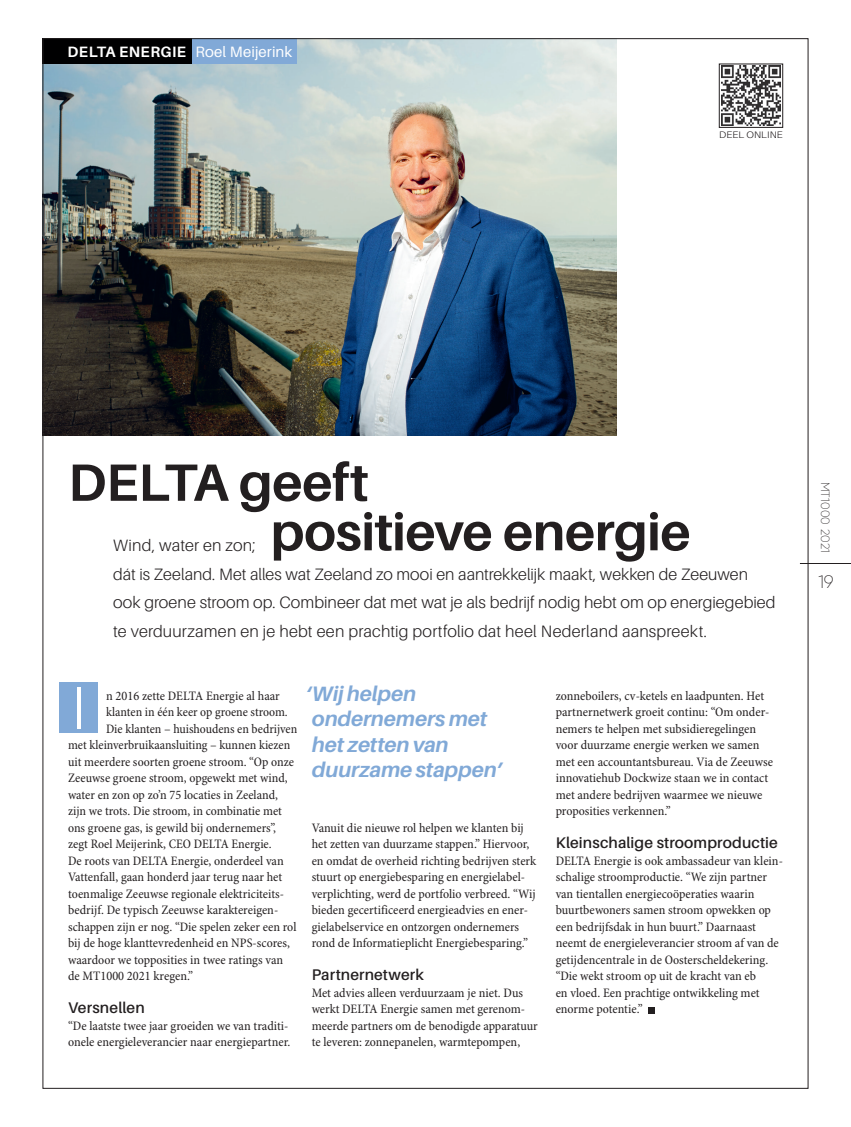
<style>
.page{position:relative;width:851px;height:1127px;background:#fff}
.page>*{position:absolute;margin:0;border:0;box-sizing:border-box;transform-origin:0 0}
.t1{font:300 60px "Aileron";color:#fff}
._1_1_KOP{font:700 52.5px "Aileron";letter-spacing:-.01em;color:#231f20}
.Streamer{font:italic 700 21px/25.5px "Aileron";letter-spacing:-.005em;color:#81a9d7}
.t2{font:200 18px "Gilroy";color:#231f20}
.Intro{font:300 16.5px "Aileron";letter-spacing:.005em;color:#231f20}
.Tussenkop{font:600 15.45px "Aileron";letter-spacing:.01em;color:#231f20}
.Diap_zwarte_balkje{font:15px "Aileron";letter-spacing:.005em;color:#fff}
.Plat{font:condensed 13.05px/16.5px "Minion Pro";color:#231f20}
.t3{font:200 12px "Gilroy";letter-spacing:.01em;color:#231f20}
.Bijschrift{font:300 9.45px "Aileron";letter-spacing:.01em;color:#231f20;scale:1.09 1}
.s1{font-weight:700}
</style>
<div class="page">
<hr style="left:799px;top:563px;width:51px;height:1px;background:#231f20">
<img style="left:45px;top:40px;width:571px;height:396px">
<div style="left:43px;top:38px;width:149px;height:26px;background:#000001"></div>
<div style="left:192px;top:38px;width:104px;height:26px;background:#81a9d7"></div>
<svg style="left:648px;top:1007px;width:6px;height:6px"></svg>
<div style="left:60px;top:683px;width:38px;height:50px;background:#81a9d7"></div>
<img style="left:721px;top:66px;width:59px;height:59px">
<div style="left:719px;top:64px;width:63px;height:64px;border:1px solid #231f20"></div>
<p class="Diap_zwarte_balkje" style="left:68px;top:43px;width:226px"><span class="s1">DELTA ENERGIE</span> Roel Meijerink</p>
<p class="Bijschrift" style="left:719px;top:130px;width:60px">DEEL ONLINE</p>
<p class="_1_1_KOP" style="left:68px;top:453px;width:302px">DELTA geeft</p>
<p class="Intro" style="left:113px;top:536px;width:144px">Wind, water en zon;</p>
<p class="_1_1_KOP" style="left:270px;top:503px;width:421px">positieve energie</p>
<p class="Intro" style="left:113px;top:565px;width:636px">dát is Zeeland. Met alles wat Zeeland zo mooi en aantrekkelijk maakt, wekken de Zeeuwen</p>
<p class="Intro" style="left:113px;top:593px;width:663px">ook groene stroom op. Combineer dat met wat je als bedrijf nodig hebt om op energiegebied</p>
<p class="Intro" style="left:113px;top:622px;width:595px">te verduurzamen en je hebt een prachtig portfolio dat heel Nederland aanspreekt.</p>
<h1 class="t1" style="left:71px;top:675px;width:16px">I</h1>
<p class="Streamer" style="left:306px;top:680px;width:198px">‘Wij helpen ondernemers met het zetten van duurzame stappen’</p>
<p class="Plat" style="left:106px;top:688px;width:175px">n 2016 zette DELTA Energie al haar</p>
<p class="Plat" style="left:106px;top:704px;width:183px">klanten in één keer op groene stroom.</p>
<p class="Plat" style="left:106px;top:721px;width:193px">Die klanten – huishoudens en bedrijven</p>
<p class="Plat" style="left:68px;top:737px;width:223px">met kleinverbruikaansluiting – kunnen kiezen</p>
<p class="Plat" style="left:68px;top:754px;width:227px">uit meerdere soorten groene stroom. “Op onze</p>
<p class="Plat" style="left:68px;top:770px;width:221px">Zeeuwse groene stroom, opgewekt met wind,</p>
<p class="Plat" style="left:68px;top:787px;width:211px">water en zon op zo’n 75 locaties in Zeeland,</p>
<p class="Plat" style="left:68px;top:803px;width:215px">zijn we trots. Die stroom, in combinatie met</p>
<p class="Plat" style="left:68px;top:820px;width:209px">ons groene gas, is gewild bij ondernemers”,</p>
<p class="Plat" style="left:68px;top:836px;width:205px">zegt Roel Meijerink, CEO DELTA Energie.</p>
<p class="Plat" style="left:68px;top:853px;width:230px">De roots van DELTA Energie, onderdeel van Vattenfall, gaan honderd jaar terug naar het toenmalige Zeeuwse regionale elektriciteits&shy;bedrijf. De typisch Zeeuwse karaktereigen&shy;schappen zijn er nog. “Die spelen zeker een rol bij de hoge klanttevredenheid en NPS-scores, waardoor we topposities in twee ratings van</p>
<p class="Plat" style="left:68px;top:968px;width:126px">de MT1000 2021 kregen.”</p>
<p class="Tussenkop" style="left:68px;top:999px;width:78px">Versnellen</p>
<p class="Plat" style="left:68px;top:1018px;width:224px">“De laatste twee jaar groeiden we van traditi&shy;onele energieleverancier naar energiepartner.</p>
<p class="Plat" style="left:311px;top:820px;width:226px">Vanuit die nieuwe rol helpen we klanten bij het zetten van duurzame stappen.” Hiervoor, en omdat de overheid richting bedrijven sterk stuurt op energiebesparing en energielabel&shy;verplichting, werd de portfolio verbreed. “Wij bieden gecertificeerd energieadvies en ener&shy;gielabelservice en ontzorgen ondernemers rond de Informatieplicht Energiebesparing.”</p>
<p class="Tussenkop" style="left:311px;top:966px;width:114px">Partnernetwerk</p>
<p class="Plat" style="left:311px;top:985px;width:228px">Met advies alleen verduurzaam je niet. Dus werkt DELTA Energie samen met gerenom&shy;meerde partners om de benodigde apparatuur te leveren: zonnepanelen, warmtepompen,</p>
<p class="Plat" style="left:555px;top:688px;width:219px">zonneboilers, cv-ketels en laadpunten. Het partnernetwerk groeit continu: “Om onder&shy;nemers te helpen met subsidieregelingen voor duurzame energie werken we samen met een accountantsbureau. Via de Zeeuwse innovatiehub Dockwize staan we in contact met andere bedrijven waarmee we nieuwe proposities verkennen.”</p>
<p class="Tussenkop" style="left:555px;top:834px;width:224px">Kleinschalige stroomproductie</p>
<p class="Plat" style="left:555px;top:853px;width:229px">DELTA Energie is ook ambassadeur van klein&shy;schalige stroomproductie. “We zijn partner van tientallen energiecoöperaties waarin buurtbewoners samen stroom opwekken op een bedrijfsdak in hun buurt.” Daarnaast neemt de energieleverancier stroom af van de getijdencentrale in de Oosterscheldekering. “Die wekt stroom op uit de kracht van eb<br>en vloed. Een prachtige ontwikkeling met enorme potentie.”</p>
<p class="t3" style="left:832px;top:481px;width:73px;rotate:90deg">MT1000 2021</p>
<h3 class="t2" style="left:818px;top:571px;width:17px">19</h3>
</div>
